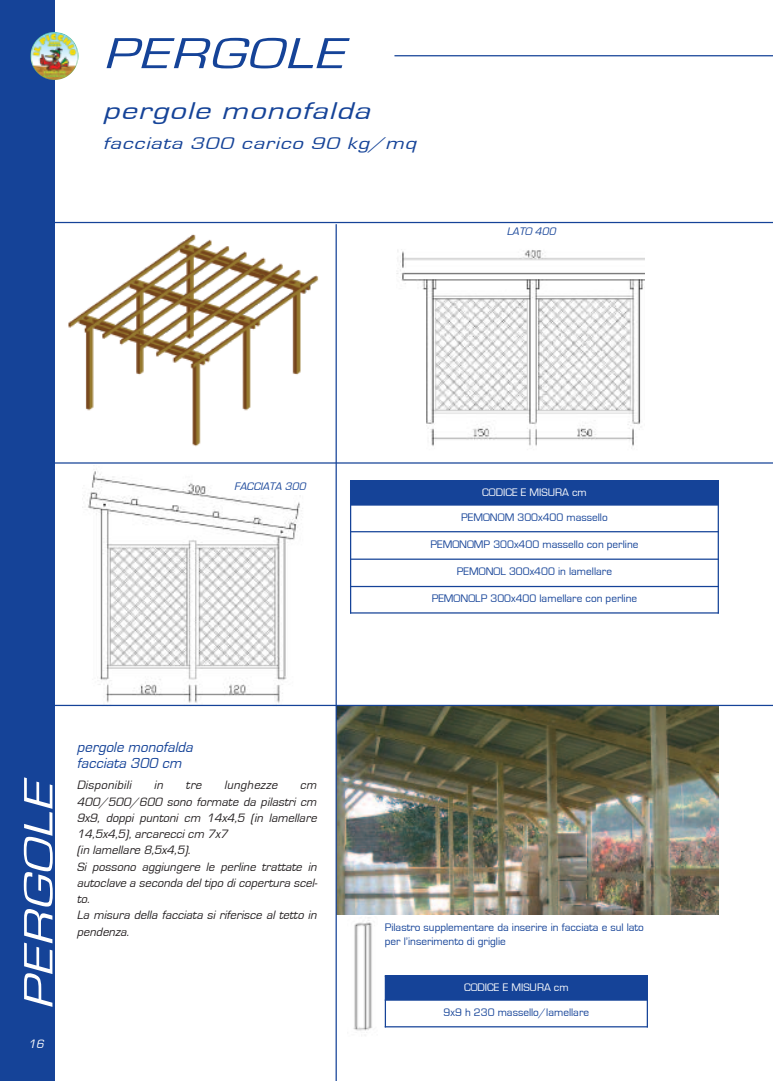
<style>
.page{position:relative;width:773px;height:1081px;background:#fff}
.page>*{position:absolute;margin:0;border:0;box-sizing:border-box;transform-origin:0 0}
.t1{font:italic 45px "Eurostile";color:#154398;scale:1.3 1}
.t2{font:italic 42.5px "Eurostile";color:#fff;scale:1.3 1}
.t3{font:italic 25px "Eurostile";color:#154398;scale:1.3 1}
.t4{font:italic 17.5px "Eurostile";color:#154398;scale:1.3 1}
.t5{font:italic 15px/16.2px "Eurostile";color:#154398}
.t6{font:italic 12.5px/16.2px "Eurostile";color:#231f20}
.t7{font:italic 12.5px "Eurostile";color:#fff}
.t8{font:11.25px/13.5px "Eurostile";color:#154398}
.t9{font:11.25px "Eurostile";color:#fff}
.t10{font:italic 11.25px "Eurostile";color:#154398}
</style>
<div class="page">
<img style="left:337px;top:706px;width:381px;height:208px">
<img style="left:68px;top:234px;width:251px;height:213px">
<img style="left:396px;top:249px;width:249px;height:200px">
<img style="left:83px;top:469px;width:223px;height:238px">
<hr style="left:394px;top:55px;width:378px;height:1px;background:#154398">
<hr style="left:0;top:222px;width:772px;height:1px;background:#154398">
<hr style="left:0;top:462px;width:772px;height:1px;background:#154398">
<hr style="left:0;top:705px;width:772px;height:1px;background:#154398">
<div style="left:350px;top:480px;width:368px;height:25px;background:#154398"></div>
<hr style="left:350px;top:480px;width:1px;height:133px;background:#154398">
<hr style="left:717px;top:480px;width:1px;height:133px;background:#154398">
<hr style="left:350px;top:504px;width:368px;height:2px;background:#154398">
<hr style="left:350px;top:531px;width:368px;height:1px;background:#154398">
<hr style="left:350px;top:558px;width:368px;height:2px;background:#154398">
<hr style="left:350px;top:586px;width:368px;height:1px;background:#154398">
<hr style="left:350px;top:612px;width:368px;height:1px;background:#154398">
<hr style="left:335px;top:224px;width:2px;height:857px;background:#154398">
<img style="left:353px;top:917px;width:19px;height:114px">
<div style="left:384px;top:975px;width:263px;height:25px;background:#154398"></div>
<hr style="left:384px;top:975px;width:2px;height:52px;background:#154398">
<hr style="left:646px;top:975px;width:2px;height:52px;background:#154398">
<hr style="left:384px;top:1026px;width:264px;height:1px;background:#154398">
<div style="left:0;top:0;width:55px;height:1081px;background:#154398"></div>
<img style="left:53px;top:32px;width:26px;height:46px">
<h1 class="t1" style="left:103px;top:32px;width:195px">PERGOLE</h1>
<h3 class="t3" style="left:103px;top:99px;width:212px">pergole monofalda</h3>
<h3 class="t4" style="left:103px;top:135px;width:246px">facciata 300 carico 90 kg/mq</h3>
<p class="t10" style="left:506px;top:226px;width:52px">LATO400</p>
<p class="t10" style="left:234px;top:481px;width:75px">FACCIATA 300</p>
<h2 class="t2" style="left:18px;top:1010px;width:184px;rotate:-90deg">PERGOLE</h2>
<p class="t7" style="left:28px;top:1037px;width:19px">16</p>
<p class="t5" style="left:77px;top:739px;width:120px">pergole monofalda facciata 300 cm</p>
<p class="t6" style="left:77px;top:777px;width:58px">Disponibili</p>
<p class="t6" style="left:154px;top:777px;width:13px">in</p>
<p class="t6" style="left:186px;top:777px;width:20px">tre</p>
<p class="t6" style="left:224px;top:777px;width:57px">lunghezze</p>
<p class="t6" style="left:77px;top:777px;width:244px;text-indent:223px">cm<br>400/500/600 sono formate da pilastri cm<br>9x9, doppi puntoni cm 14x4,5 (in lamellare<br>14,5x4,5), arcarecci cm 7x7<br>(in lamellare 8,5x4,5).<br>Si possono aggiungere le perline trattate in autoclave a seconda del tipo di copertura scel&shy;to.<br>La misura della facciata si riferisce al tetto in pendenza.</p>
<p class="t9" style="left:482px;top:486px;width:106px">CODICE E MISURA cm</p>
<p class="t8" style="left:461px;top:511px;width:148px">PEMONOM 300x400 massello</p>
<p class="t8" style="left:430px;top:538px;width:209px">PEMONOMP 300x400 massello con perline</p>
<p class="t8" style="left:457px;top:565px;width:157px">PEMONOL 300x400 in lamellare</p>
<p class="t8" style="left:431px;top:592px;width:207px">PEMONOLP 300x400 lamellare con perline</p>
<p class="t8" style="left:384px;top:921px;width:261px">Pilastro supplementare da inserire in facciata e sul lato per l’inserimento di griglie</p>
<p class="t9" style="left:464px;top:981px;width:106px">CODICE E MISURA cm</p>
<p class="t8" style="left:443px;top:1006px;width:147px">9x9 h 230 massello/lamellare</p>
</div>
